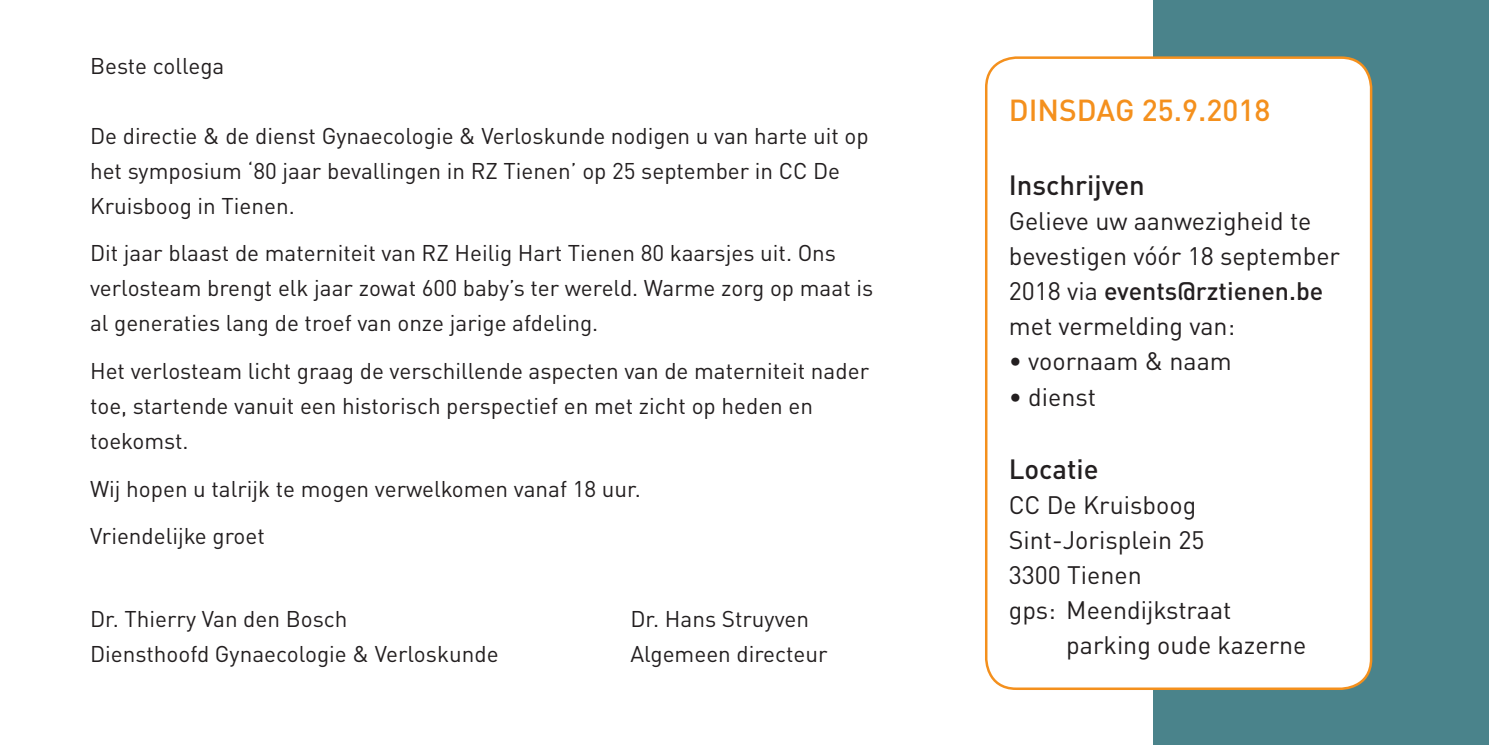
<style>
.page{position:relative;width:1489px;height:745px;background:#fff}
.page>*{position:absolute;margin:0;border:0;box-sizing:border-box;transform-origin:0 0}
.t1{font:500 30px "DINOT";color:#f4901d}
.t2{font:500 27.5px "DINOT";color:#231f20}
.t3{font:25px/35px "DINOT";color:#231f20}
.t4{font:22.5px/35px "DINOT";color:#231f20}
.s1{font-weight:500}
</style>
<div class="page">
<div style="left:1153px;top:0;width:335px;height:744px;background:#4a838b"></div>
<div style="left:986px;top:58px;width:384px;height:630px;background:#fff;border-radius:30px"></div>
<div style="left:984px;top:56px;width:388px;height:633px;border:2px solid #f4901d;border-radius:30px"></div>
<p class="t4" style="left:90px;top:48px;width:136px">Beste collega</p>
<p class="t4" style="left:90px;top:118px;width:780px">De directie &amp; de dienst Gynaecologie &amp; Verloskunde nodigen u van harte uit op het symposium ‘80 jaar bevallingen in RZ Tienen’ op 25 september in CC De<br>Kruisboog in Tienen.</p>
<p class="t4" style="left:90px;top:235px;width:784px">Dit jaar blaast de materniteit van RZ Heilig Hart Tienen 80 kaarsjes uit. Ons verlosteam brengt elk jaar zowat 600 baby’s ter wereld. Warme zorg op maat is al generaties lang de troef van onze jarige afdeling.</p>
<p class="t4" style="left:90px;top:353px;width:780px">Het verlosteam licht graag de verschillende aspecten van de materniteit nader toe, startende vanuit een historisch perspectief en met zicht op heden en toekomst.</p>
<p class="t4" style="left:90px;top:470px;width:552px">Wij hopen u talrijk te mogen verwelkomen vanaf 18 uur.</p>
<p class="t4" style="left:90px;top:518px;width:176px">Vriendelijke groet</p>
<p class="t4" style="left:90px;top:600px;width:259px">Dr. Thierry Van den Bosch</p>
<p class="t4" style="left:630px;top:600px;width:180px">Dr. Hans Struyven</p>
<p class="t4" style="left:90px;top:635px;width:410px">Diensthoofd Gynaecologie &amp; Verloskunde</p>
<p class="t4" style="left:630px;top:635px;width:199px">Algemeen directeur</p>
<p class="t1" style="left:1008px;top:91px;width:263px">DINSDAG 25.9.2018</p>
<p class="t2" style="left:1008px;top:168px;width:138px">Inschrijven</p>
<p class="t3" style="left:1008px;top:203px;width:333px">Gelieve uw aanwezigheid te bevestigen vóór 18 september<br>2018 via <span class="s1">events@rztienen.be </span>met vermelding van:</p>
<p class="t3" style="left:1008px;top:343px;width:225px">• voornaam &amp; naam</p>
<p class="t3" style="left:1008px;top:378px;width:89px">• dienst</p>
<p class="t2" style="left:1008px;top:451px;width:91px">Locatie</p>
<p class="t3" style="left:1008px;top:487px;width:224px">CC De Kruisboog<br>Sint-Jorisplein 25<br>3300 Tienen<br>gps: Meendijkstraat</p>
<p class="t3" style="left:1066px;top:627px;width:242px">parking oude kazerne</p>
</div>
